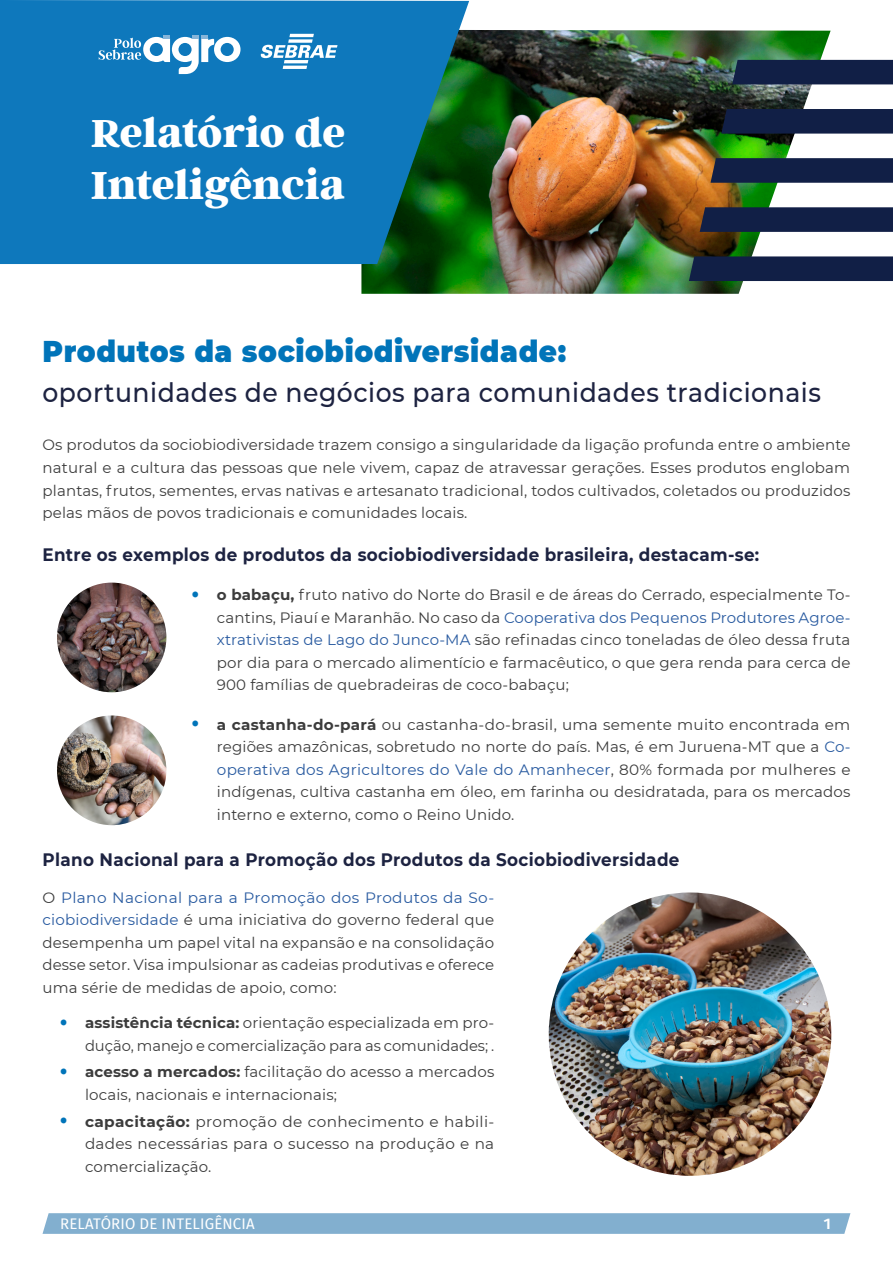
<style>
.page{position:relative;width:893px;height:1263px;background:#fff}
.page>*{position:absolute;margin:0;border:0;box-sizing:border-box;transform-origin:0 0}
.t1{font:800 43.5px/52.2px "Argent CF";letter-spacing:-.015em;color:#fff}
.Título_pg_1{font:900 30px "Montserrat";letter-spacing:.02em;color:#0074b9;scale:.93 1}
.Subtítulo_pg_1{font:500 27px "Montserrat";letter-spacing:.02em;color:#1d2341;scale:.93 1}
.Subtitulo{font:700 18px "Montserrat";letter-spacing:.02em;color:#1d2341;scale:.93 1}
.Corpo11pt{font:15px/22.5px "Montserrat";letter-spacing:.01em;color:#3c3c3c;text-align:justify}
.t2{font:15px "Fira Sans";letter-spacing:.01em;color:#fff}
.t3{font:700 15px "Campuni";color:#fff}
.s1{font-size:37.5px;color:#0074b9}
.s2{font-weight:700}
.s3{color:#285aa0}
</style>
<div class="page">
<img style="left:361px;top:30px;width:470px;height:264px">
<div style="left:689px;top:256px;width:204px;height:25px;background:#111f46"></div>
<svg style="left:700px;top:207px;width:193px;height:25px;background:#152247"></svg>
<svg style="left:710px;top:158px;width:183px;height:25px;background:#172347"></svg>
<div style="left:721px;top:109px;width:172px;height:25px;background:#111f46"></div>
<div style="left:732px;top:60px;width:161px;height:24px;background:#111f46"></div>
<svg style="left:0;top:0;width:469px;height:264px;background:#0d74a9"></svg>
<svg style="left:99px;top:35px;width:141px;height:39px"></svg>
<svg style="left:261px;top:34px;width:76px;height:35px"></svg>
<svg style="left:43px;top:1213px;width:807px;height:21px;background:#84b0d0"></svg>
<img style="left:549px;top:892px;width:282px;height:284px;border-radius:141px">
<img style="left:57px;top:583px;width:109px;height:109px;border-radius:55px">
<img style="left:57px;top:715px;width:109px;height:110px;border-radius:55px">
<h1 class="t1" style="left:91px;top:109px;width:256px">Relatório de<br>Inteligência</h1>
<p class="Título_pg_1" style="left:43px;top:328px;width:565px">Produtos da sociobiodiversidade:</p>
<p class="Subtítulo_pg_1" style="left:43px;top:374px;width:838px">oportunidades de negócios para comunidades tradicionais</p>
<p class="Corpo11pt" style="left:43px;top:433px;width:809px">Os produtos da sociobiodiversidade trazem consigo a singularidade da ligação profunda entre o ambiente natural e a cultura das pessoas que nele vivem, capaz de atravessar gerações. Esses produtos englobam plantas, frutos, sementes, ervas nativas e artesanato tradicional, todos cultivados, coletados ou produzidos pelas mãos de povos tradicionais e comunidades locais.</p>
<p class="Subtitulo" style="left:43px;top:541px;width:772px">Entre os exemplos de produtos da sociobiodiversidade brasileira, destacam-se:</p>
<p class="Corpo11pt" style="left:217px;top:583px;width:635px;text-indent:-27px"><span class="s1">•</span> <span class="s2">o babaçu,</span> fruto nativo do Norte do Brasil e de áreas do Cerrado, especialmente To&shy;cantins, Piauí e Maranhão. No caso da <span class="s3">Cooperativa dos Pequenos Produtores Agroe&shy;xtrativistas de Lago do Junco-MA</span> são refinadas cinco toneladas de óleo dessa fruta por dia para o mercado alimentício e farmacêutico, o que gera renda para cerca de 900 famílias de quebradeiras de coco-babaçu;</p>
<p class="Corpo11pt" style="left:217px;top:713px;width:635px;text-indent:-27px"><span class="s1">•</span> <span class="s2">a castanha-do-pará</span> ou castanha-do-brasil, uma semente muito encontrada em regiões amazônicas, sobretudo no norte do país. Mas, é em Juruena-MT que a <span class="s3">Co&shy;operativa dos Agricultores do Vale do Amanhecer</span>, 80% formada por mulheres e indígenas, cultiva castanha em óleo, em farinha ou desidratada, para os mercados interno e externo, como o Reino Unido.</p>
<p class="Subtitulo" style="left:43px;top:846px;width:686px">Plano Nacional para a Promoção dos Produtos da Sociobiodiversidade</p>
<p class="Corpo11pt" style="left:43px;top:886px;width:453px">O <span class="s3">Plano Nacional para a Promoção dos Produtos da So&shy;ciobiodiversidade</span> é uma iniciativa do governo federal que desempenha um papel vital na expansão e na consolidação desse setor. Visa impulsionar as cadeias produtivas e oferece uma série de medidas de apoio, como:</p>
<p class="Corpo11pt" style="left:58px;top:1011px;width:438px;text-align:right"><span class="s1">•</span> <span class="s2">assistência técnica:</span> orientação especializada em pro&shy;dução, manejo e comercialização para as comunidades; .</p>
<p class="Corpo11pt" style="left:85px;top:1060px;width:411px;text-indent:-27px"><span class="s1">•</span> <span class="s2">acesso a mercados:</span> facilitação do acesso a mercados locais, nacionais e internacionais;</p>
<p class="Corpo11pt" style="left:85px;top:1109px;width:411px;text-indent:-27px"><span class="s1">•</span> <span class="s2">capacitação:</span> promoção de conhecimento e habili&shy;dades necessárias para o sucesso na produção e na comercialização.</p>
<p class="t2" style="left:60px;top:1213px;width:196px">RELATÓRIO DE INTELIGÊNCIA</p>
<p class="t3" style="left:824px;top:1214px;width:9px">1</p>
</div>
